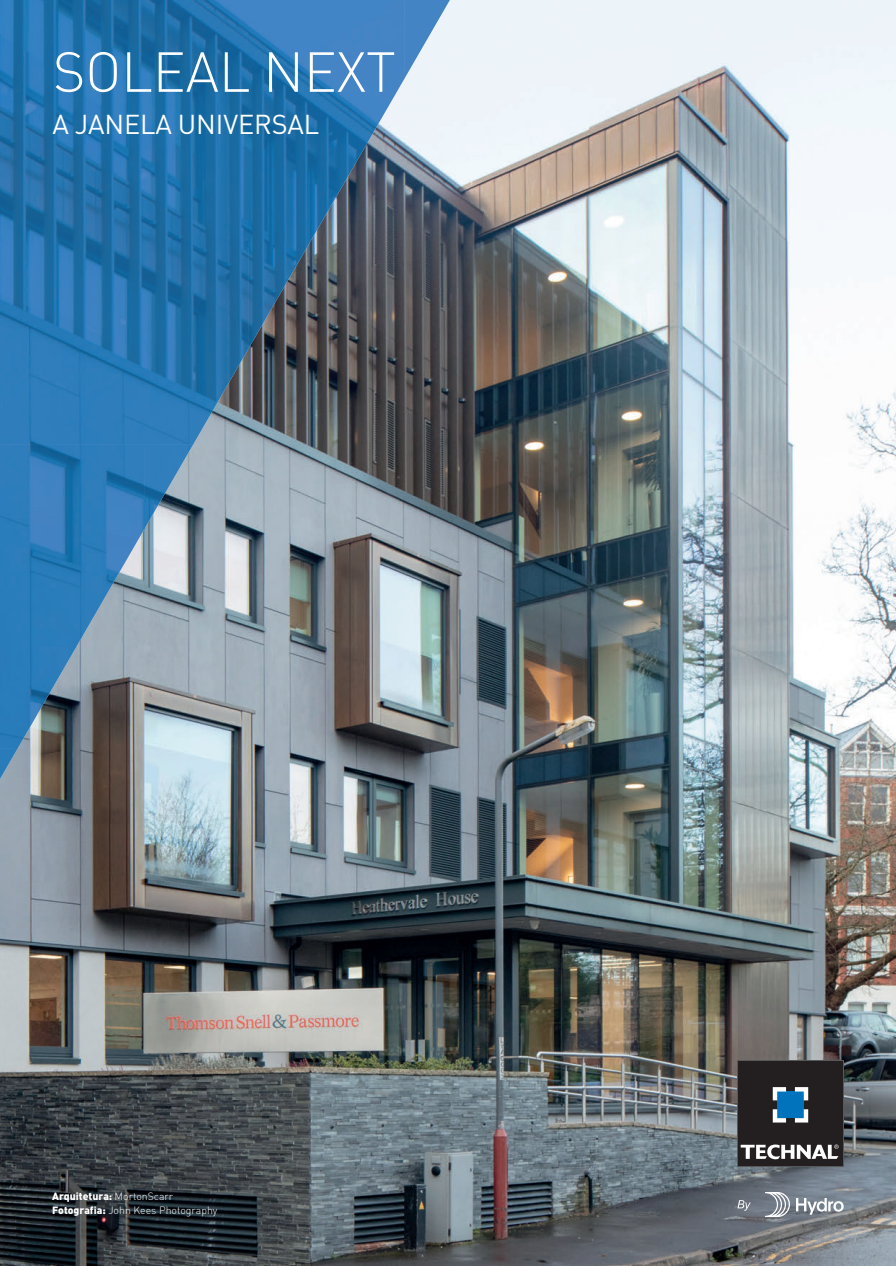
<style>
.page{position:relative;width:896px;height:1266px;background:#fff}
.page>*{position:absolute;margin:0;border:0;box-sizing:border-box;transform-origin:0 0}
.t1{font:300 55.5px "DIN Pro";letter-spacing:-.005em;color:#fff}
.t2{font:27px "DIN Pro";letter-spacing:-.005em;color:#fff}
.t3{font:300 10.5px/13.5px "DIN Pro";color:#fff}
.s1{font-weight:900}
</style>
<div class="page">
<img style="left:0;top:0;width:895px;height:1265px">
<img style="left:0;top:0;width:248px;height:444px">
<img style="left:248px;top:0;width:157px;height:191px">
<img style="left:404px;top:0;width:52px;height:79px">
<img style="left:248px;top:191px;width:92px;height:101px">
<img style="left:248px;top:292px;width:33px;height:57px">
<img style="left:0;top:444px;width:145px;height:203px">
<img style="left:144px;top:444px;width:49px;height:85px">
<img style="left:0;top:647px;width:76px;height:101px">
<img style="left:0;top:748px;width:18px;height:51px">
<svg style="left:737px;top:1060px;width:106px;height:106px"></svg>
<svg style="left:795px;top:1197px;width:48px;height:17px"></svg>
<svg style="left:764px;top:1191px;width:25px;height:25px"></svg>
<svg style="left:737px;top:1200px;width:13px;height:10px"></svg>
<div style="left:738px;top:1061px;width:104px;height:104px;background:#231f20"></div>
<div style="left:777px;top:1091px;width:26px;height:27px;background:#0073bc"></div>
<svg style="left:772px;top:1087px;width:14px;height:13px"></svg>
<svg style="left:772px;top:1109px;width:14px;height:13px"></svg>
<svg style="left:794px;top:1109px;width:14px;height:13px"></svg>
<svg style="left:794px;top:1087px;width:14px;height:13px"></svg>
<svg style="left:740px;top:1144px;width:98px;height:15px"></svg>
<h1 class="t1" style="left:53px;top:29px;width:344px">SOLEAL NEXT</h1>
<h2 class="t2" style="left:53px;top:103px;width:268px">A JANELA UNIVERSAL</h2>
<p class="t3" style="left:52px;top:1188px;width:166px"><span class="s1">Arquitetura:</span> MortonScarr<br><span class="s1">Fotografia:</span> John Kees Photography</p>
</div>
